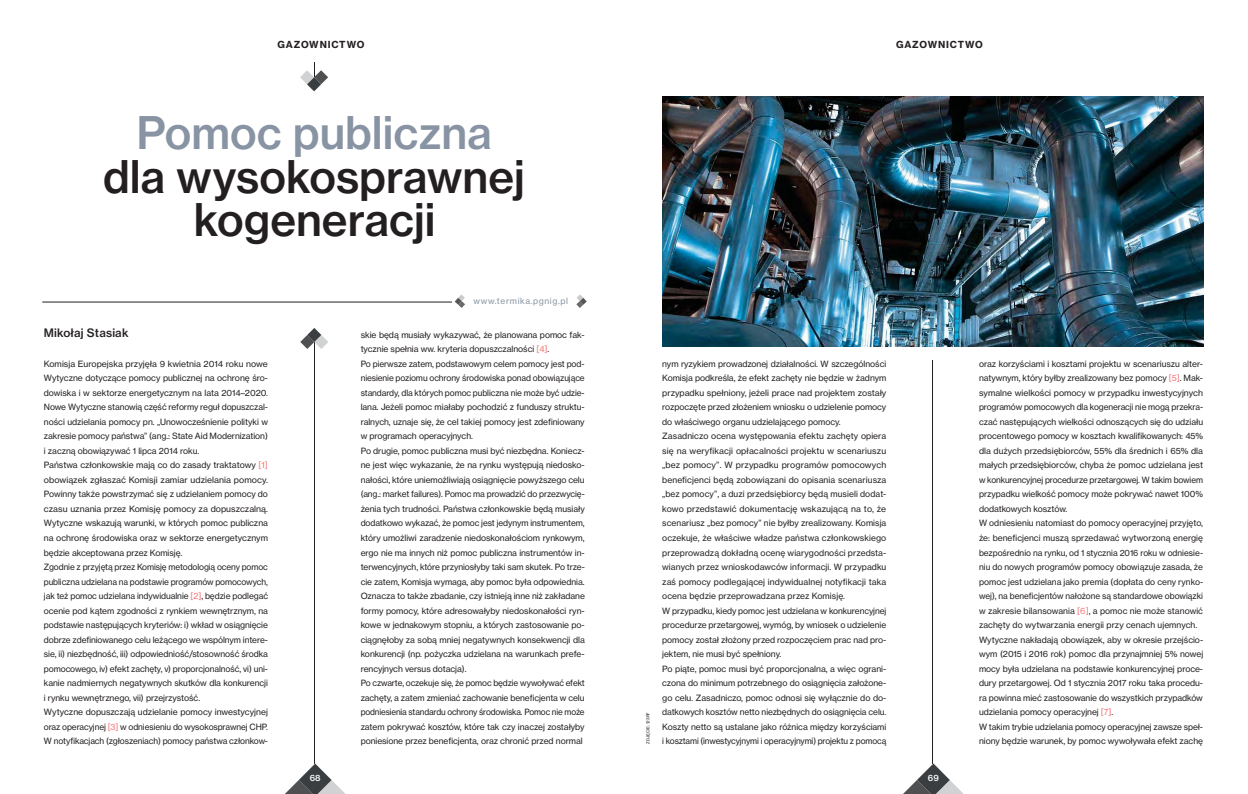
<style>
.page{position:relative;width:1248px;height:794px;background:#fff}
.page>*{position:absolute;margin:0;border:0;box-sizing:border-box;transform-origin:0 0}
.t1{font:44.3px/43.5px "N Haas Grotesk TX Pro 65 Md";color:#231f20;text-align:center}
.t2{font:44.3px "N Haas Grotesk TX Pro 65 Md";color:#8894a3}
.t3{font:11.5px "N Haas Grotesk TX Pro 65 Md";letter-spacing:.015em;color:#231f20}
.t4{font:9.6px "N Haas Grotesk TX Pro 75 Bd";letter-spacing:.085em;color:#231f20}
.t5{font:8.5px/14.5px "N Haas Grotesk TX Pro 55 Rg";letter-spacing:-.005em;color:#231f20}
.t6{font:8.5px "N Haas Grotesk TX Pro 65 Md";color:#fff}
.t7{font:8.4px "N Haas Grotesk TX Pro 55 Rg";letter-spacing:.075em;color:#8894a3}
.t8{font:4px "N Haas Grotesk TX Pro 55 Rg";letter-spacing:.025em;color:#231f20}
.s1{color:#f37577}
</style>
<div class="page">
<hr style="left:314px;top:342px;width:1px;height:421px;background:#231f20">
<svg style="left:300px;top:62px;width:28px;height:29px"></svg>
<svg style="left:300px;top:328px;width:28px;height:21px"></svg>
<hr style="left:42px;top:302px;width:410px;height:1px;background:#231f20">
<svg style="left:576px;top:294px;width:10px;height:14px"></svg>
<svg style="left:454px;top:294px;width:11px;height:14px"></svg>
<hr style="left:932px;top:360px;width:1px;height:404px;background:#231f20">
<img style="left:662px;top:97px;width:540px;height:250px">
<svg style="left:903px;top:763px;width:60px;height:31px"></svg>
<svg style="left:285px;top:763px;width:60px;height:31px"></svg>
<p class="t4" style="left:277px;top:40px;width:88px">GAZOWNICTWO</p>
<h1 class="t2" style="left:136px;top:112px;width:357px">Pomoc publiczna</h1>
<h1 class="t1" style="left:103px;top:158px;width:423px">dla wysokosprawnej kogeneracji</h1>
<p class="t7" style="left:473px;top:297px;width:96px">www.termika.pgnig.pl</p>
<h2 class="t3" style="left:44px;top:328px;width:86px">Mikołaj Stasiak</h2>
<p class="t5" style="left:360px;top:328px;width:226px">skie będą musiały wykazywać, że planowana pomoc fak&shy;tycznie spełnia ww. kryteria dopuszczalności <span class="s1">[4]</span>.<br>Po pierwsze zatem, podstawowym celem pomocy jest pod&shy;niesienie poziomu ochrony środowiska ponad obowiązujące standardy, dla których pomoc publiczna nie może być udzie&shy;lana. Jeżeli pomoc miałaby pochodzić z funduszy struktu&shy;ralnych, uznaje się, że cel takiej pomocy jest zdefiniowany w programach operacyjnych.<br>Po drugie, pomoc publiczna musi być niezbędna. Koniecz&shy;ne jest więc wykazanie, że na rynku występują niedosko&shy;nałości, które uniemożliwiają osiągnięcie powyższego celu (ang.: market failures). Pomoc ma prowadzić do przezwycię&shy;żenia tych trudności. Państwa członkowskie będą musiały dodatkowo wykazać, że pomoc jest jedynym instrumentem, który umożliwi zaradzenie niedoskonałościom rynkowym, ergo nie ma innych niż pomoc publiczna instrumentów in&shy;terwencyjnych, które przyniosłyby taki sam skutek. Po trze&shy;cie zatem, Komisja wymaga, aby pomoc była odpowiednia.<br>Oznacza to także zbadanie, czy istnieją inne niż zakładane formy pomocy, które adresowałyby niedoskonałości ryn&shy;kowe w jednakowym stopniu, a których zastosowanie po&shy;ciągnęłoby za sobą mniej negatywnych konsekwencji dla konkurencji (np. pożyczka udzielana na warunkach prefe&shy;rencyjnych versus dotacja).<br>Po czwarte, oczekuje się, że pomoc będzie wywoływać efekt zachęty, a zatem zmieniać zachowanie beneficjenta w celu podniesienia standardu ochrony środowiska. Pomoc nie może zatem pokrywać kosztów, które tak czy inaczej zostałyby poniesione przez beneficjenta, oraz chronić przed normal</p>
<p class="t5" style="left:44px;top:357px;width:226px">Komisja Europejska przyjęła 9 kwietnia 2014 roku nowe Wytyczne dotyczące pomocy publicznej na ochronę śro&shy;dowiska i w sektorze energetycznym na lata 2014–2020.<br>Nowe Wytyczne stanowią część reformy reguł dopuszczal&shy;ności udzielania pomocy pn. „Unowocześnienie polityki w zakresie pomocy państwa” (ang.: State Aid Modernization) i zaczną obowiązywać 1 lipca 2014 roku.<br>Państwa członkowskie mają co do zasady traktatowy <span class="s1">[1] </span>obowiązek zgłaszać Komisji zamiar udzielania pomocy.<br>Powinny także powstrzymać się z udzielaniem pomocy do czasu uznania przez Komisję pomocy za dopuszczalną.<br>Wytyczne wskazują warunki, w których pomoc publiczna na ochronę środowiska oraz w sektorze energetycznym będzie akceptowana przez Komisję.<br>Zgodnie z przyjętą przez Komisję metodologią oceny pomoc publiczna udzielana na podstawie programów pomocowych, jak też pomoc udzielana indywidualnie <span class="s1">[2]</span>, będzie podlegać ocenie pod kątem zgodności z rynkiem wewnętrznym, na podstawie następujących kryteriów: i) wkład w osiągnięcie dobrze zdefiniowanego celu leżącego we wspólnym intere&shy;sie, ii) niezbędność, iii) odpowiedniość/stosowność środka pomocowego, iv) efekt zachęty, v) proporcjonalność, vi) uni&shy;kanie nadmiernych negatywnych skutków dla konkurencji i rynku wewnętrznego, vii) przejrzystość.<br>Wytyczne dopuszczają udzielanie pomocy inwestycyjnej oraz operacyjnej <span class="s1">[3]</span> w odniesieniu do wysokosprawnej CHP.<br>W notyfikacjach (zgłoszeniach) pomocy państwa członkow-</p>
<p class="t4" style="left:895px;top:40px;width:88px">GAZOWNICTWO</p>
<p class="t8" style="left:646px;top:744px;width:33px;rotate:-90deg">ZDJĘCIE: 123RF</p>
<p class="t5" style="left:662px;top:357px;width:226px">nym ryzykiem prowadzonej działalności. W szczególności Komisja podkreśla, że efekt zachęty nie będzie w żadnym przypadku spełniony, jeżeli prace nad projektem zostały rozpoczęte przed złożeniem wniosku o udzielenie pomocy do właściwego organu udzielającego pomocy.<br>Zasadniczo ocena występowania efektu zachęty opiera się na weryfikacji opłacalności projektu w scenariuszu „bez pomocy”. W przypadku programów pomocowych beneficjenci będą zobowiązani do opisania scenariusza „bez pomocy”, a duzi przedsiębiorcy będą musieli dodat&shy;kowo przedstawić dokumentację wskazującą na to, że scenariusz „bez pomocy” nie byłby zrealizowany. Komisja oczekuje, że właściwe władze państwa członkowskiego przeprowadzą dokładną ocenę wiarygodności przedsta&shy;wianych przez wnioskodawców informacji. W przypadku zaś pomocy podlegającej indywidualnej notyfikacji taka ocena będzie przeprowadzana przez Komisję.<br>W przypadku, kiedy pomoc jest udzielana w konkurencyjnej procedurze przetargowej, wymóg, by wniosek o udzielenie pomocy został złożony przed rozpoczęciem prac nad pro&shy;jektem, nie musi być spełniony.<br>Po piąte, pomoc musi być proporcjonalna, a więc ograni&shy;czona do minimum potrzebnego do osiągnięcia założone&shy;go celu. Zasadniczo, pomoc odnosi się wyłącznie do do&shy;datkowych kosztów netto niezbędnych do osiągnięcia celu.<br>Koszty netto są ustalane jako różnica między korzyściami i kosztami (inwestycyjnymi i operacyjnymi) projektu z pomocą</p>
<p class="t5" style="left:978px;top:357px;width:226px">oraz korzyściami i kosztami projektu w scenariuszu alter&shy;natywnym, który byłby zrealizowany bez pomocy <span class="s1">[5]</span>. Mak&shy;symalne wielkości pomocy w przypadku inwestycyjnych programów pomocowych dla kogeneracji nie mogą przekra&shy;czać następujących wielkości odnoszących się do udziału procentowego pomocy w kosztach kwalifikowanych: 45% dla dużych przedsiębiorców, 55% dla średnich i 65% dla małych przedsiębiorców, chyba że pomoc udzielana jest w konkurencyjnej procedurze przetargowej. W takim bowiem przypadku wielkość pomocy może pokrywać nawet 100% dodatkowych kosztów.<br>W odniesieniu natomiast do pomocy operacyjnej przyjęto, że: beneficjenci muszą sprzedawać wytworzoną energię bezpośrednio na rynku, od 1 stycznia 2016 roku w odniesie&shy;niu do nowych programów pomocy obowiązuje zasada, że pomoc jest udzielana jako premia (dopłata do ceny rynko&shy;wej), na beneficjentów nałożone są standardowe obowiązki w zakresie bilansowania <span class="s1">[6]</span>, a pomoc nie może stanowić zachęty do wytwarzania energii przy cenach ujemnych.<br>Wytyczne nakładają obowiązek, aby w okresie przejścio&shy;wym (2015 i 2016 rok) pomoc dla przynajmniej 5% nowej mocy była udzielana na podstawie konkurencyjnej proce&shy;dury przetargowej. Od 1 stycznia 2017 roku taka procedu&shy;ra powinna mieć zastosowanie do wszystkich przypadków udzielania pomocy operacyjnej <span class="s1">[7]</span>.<br>W takim trybie udzielania pomocy operacyjnej zawsze speł&shy;niony będzie warunek, by pomoc wywoływała efekt zachę</p>
<p class="t6" style="left:310px;top:774px;width:12px">68</p>
<p class="t6" style="left:927px;top:774px;width:12px">69</p>
</div>
